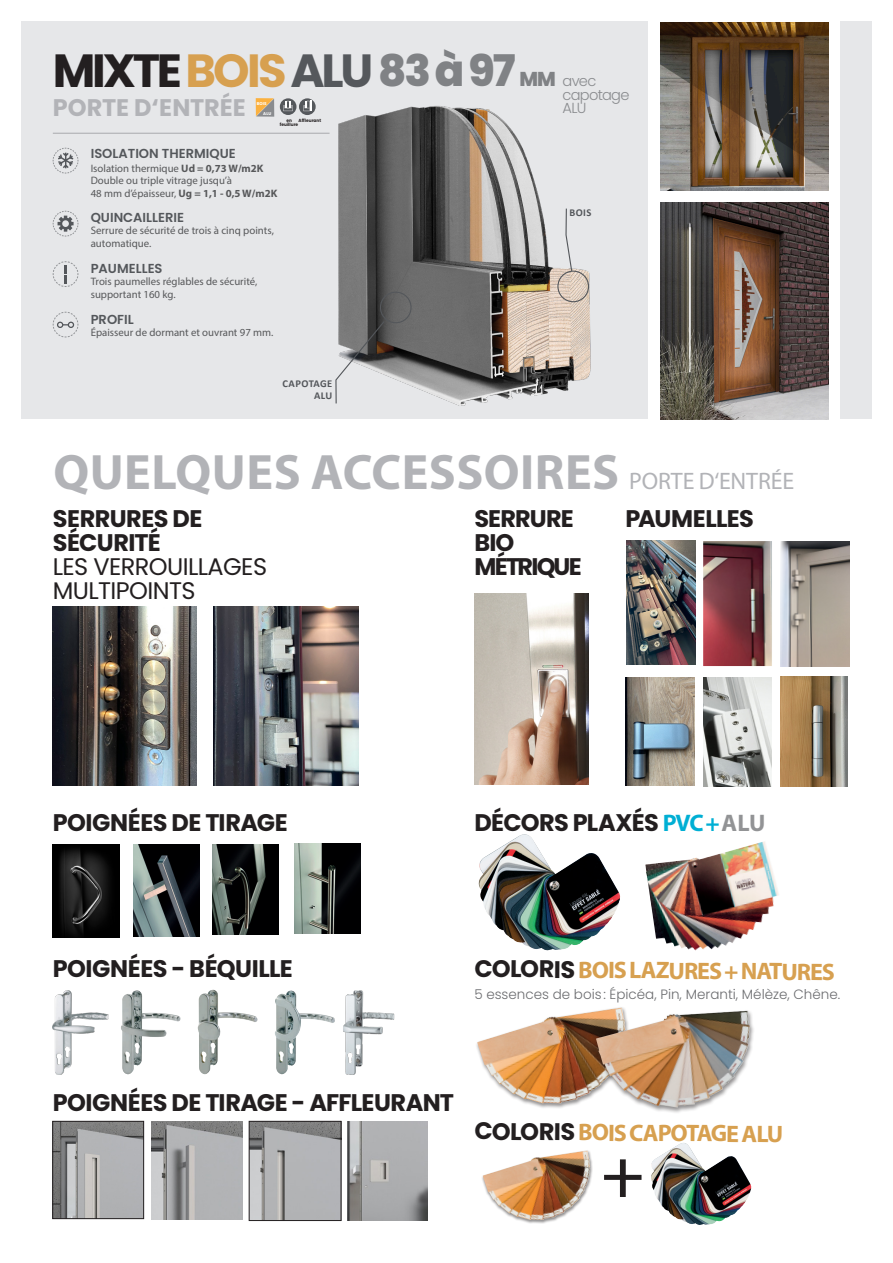
<style>
.page{position:relative;width:893px;height:1263px;background:#fff}
.page>*{position:absolute;margin:0;border:0;box-sizing:border-box;transform-origin:0 0}
.t1{font:700 49.95px "Myriad Pro";letter-spacing:.01em;color:#b2b3b7}
.t2{font:700 46.5px "Poppins";letter-spacing:-.07em;color:#231f20}
.t3{font:700 24px "Poppins";letter-spacing:-.025em;color:#231f20}
.t4{font:700 24px "Myriad Pro";letter-spacing:-.05em;color:#d7a050}
.t5{font:24px/24px "Poppins";letter-spacing:-.025em;color:#231f20}
.t6{font:700 24px/24px "Poppins";letter-spacing:-.045em;color:#231f20}
.t7{font:700 24px "Poppins";letter-spacing:-.005em;color:#b2b3b7}
.t8{font:300 14.55px/13.2px "Poppins";letter-spacing:-.05em;color:#8a8c8f}
.t9{font:300 13.5px "Poppins";color:#6c6d70}
.t10{font:600 13.05px "Poppins";color:#54575b}
.t11{font:10.8px/12.9px "Myriad Pro";color:#57585a}
.t12{font:700 10.5px "Calibri";letter-spacing:.04em;color:#54575b}
.t13{font:700 4.5px/4.1px "Poppins";letter-spacing:.01em;color:#231f20;text-align:center;scale:.94 1}
.t14{font:700 4.05px "Poppins";letter-spacing:.02em;color:#fff}
.s1{color:#d7a050}
.s2{color:#55585c}
.s3{font-weight:800;font-size:43.5px;color:#808285}
.s4{font-weight:800;font-size:20.1px;color:#808285}
.s5{font-weight:700}
.s6{font-weight:400;font-size:23.85px}
.s7{font-family:"Myriad Pro";color:#00afd4}
.s8{font-family:"Myriad Pro";color:#929395}
.s9{font-family:"Poppins";color:#231f20}
</style>
<div class="page">
<div style="left:21px;top:21px;width:851px;height:398px;background:#e6e7e9"></div>
<hr style="left:53px;top:133px;width:277px;height:1px;background:#a8a9ad">
<img style="left:241px;top:98px;width:350px;height:308px">
<svg style="left:335px;top:290px;width:80px;height:115px"></svg>
<div style="left:557px;top:271px;width:32px;height:31px;border:1px solid #54575b;border-radius:50%"></div>
<svg style="left:565px;top:207px;width:8px;height:65px"></svg>
<svg style="left:52px;top:311px;width:27px;height:27px"></svg>
<svg style="left:53px;top:148px;width:26px;height:26px"></svg>
<svg style="left:53px;top:211px;width:26px;height:26px"></svg>
<svg style="left:52px;top:261px;width:27px;height:26px"></svg>
<img style="left:474px;top:593px;width:115px;height:191px">
<img style="left:780px;top:541px;width:69px;height:125px">
<img style="left:703px;top:541px;width:69px;height:125px">
<img style="left:626px;top:540px;width:69px;height:125px">
<img style="left:703px;top:677px;width:68px;height:109px">
<img style="left:780px;top:676px;width:67px;height:110px">
<img style="left:625px;top:677px;width:69px;height:109px">
<img style="left:133px;top:844px;width:67px;height:93px">
<img style="left:212px;top:844px;width:66px;height:90px">
<img style="left:53px;top:844px;width:66px;height:93px">
<img style="left:295px;top:843px;width:66px;height:91px">
<img style="left:478px;top:834px;width:143px;height:117px">
<img style="left:645px;top:841px;width:134px;height:110px">
<div style="left:474px;top:1006px;width:156px;height:103px;background:#231f20;opacity:.5"></div>
<img style="left:477px;top:1007px;width:149px;height:96px">
<div style="left:481px;top:1149px;width:112px;height:75px;background:#231f20;opacity:.5"></div>
<img style="left:483px;top:1150px;width:107px;height:70px">
<div style="left:593px;top:1009px;width:162px;height:105px;background:#231f20;opacity:.5"></div>
<img style="left:596px;top:1011px;width:154px;height:97px">
<img style="left:53px;top:990px;width:56px;height:84px">
<img style="left:343px;top:990px;width:52px;height:85px">
<img style="left:275px;top:990px;width:60px;height:84px">
<img style="left:198px;top:990px;width:59px;height:84px">
<img style="left:121px;top:990px;width:60px;height:84px">
<img style="left:251px;top:1123px;width:88px;height:95px">
<div style="left:249px;top:1121px;width:92px;height:99px;border:1px solid #231f20"></div>
<img style="left:152px;top:1121px;width:91px;height:98px">
<img style="left:55px;top:1123px;width:87px;height:94px">
<div style="left:53px;top:1121px;width:91px;height:98px;border:1px solid #231f20"></div>
<img style="left:347px;top:1121px;width:81px;height:99px">
<img style="left:651px;top:1143px;width:101px;height:82px">
<svg style="left:604px;top:1159px;width:37px;height:38px"></svg>
<div style="left:648px;top:0;width:192px;height:425px;background:#fff"></div>
<img style="left:661px;top:202px;width:167px;height:217px">
<img style="left:661px;top:22px;width:167px;height:168px">
<img style="left:53px;top:607px;width:144px;height:179px">
<img style="left:213px;top:607px;width:146px;height:179px">
<svg style="left:280px;top:98px;width:16px;height:17px"></svg>
<svg style="left:283px;top:101px;width:10px;height:10px"></svg>
<svg style="left:299px;top:98px;width:17px;height:17px"></svg>
<svg style="left:303px;top:101px;width:8px;height:10px"></svg>
<svg style="left:256px;top:98px;width:18px;height:19px"></svg>
<p class="t2" style="left:53px;top:44px;width:505px">MIXTE <span class="s1">BOIS</span> <span class="s2">ALU</span> <span class="s3">83 à 97</span> <span class="s4">MM</span></p>
<p class="t7" style="left:53px;top:94px;width:195px">PORTE D‘ENTRÉE</p>
<p class="t10" style="left:91px;top:146px;width:146px">ISOLATION THERMIQUE</p>
<p class="t11" style="left:91px;top:161px;width:188px">Isolation thermique <span class="s5">Ud = 0,73 W/m2K<br></span>Double ou triple vitrage jusqu’à<br>48 mm d’épaisseur, <span class="s5">Ug = 1,1 - 0,5 W/m2K</span></p>
<p class="t14" style="left:257px;top:101px;width:11px">BOIS</p>
<p class="t14" style="left:263px;top:112px;width:9px">ALU</p>
<p class="t13" style="left:280px;top:118px;width:21px">en feuillure</p>
<p class="t13" style="left:299px;top:118px;width:25px">Affleurant</p>
<p class="t10" style="left:91px;top:210px;width:95px">QUINCAILLERIE</p>
<p class="t11" style="left:91px;top:224px;width:185px">Serrure de sécurité de trois à cinq points, automatique.</p>
<p class="t10" style="left:91px;top:261px;width:73px">PAUMELLES</p>
<p class="t11" style="left:91px;top:275px;width:168px">Trois paumelles réglables de sécurité, supportant 160 kg.</p>
<p class="t11" style="left:91px;top:326px;width:184px">Épaisseur de dormant et ouvrant 97 mm.</p>
<p class="t10" style="left:91px;top:312px;width:45px">PROFIL</p>
<p class="t8" style="left:563px;top:75px;width:68px">avec capotage</p>
<p class="t8" style="left:563px;top:101px;width:25px">ALU</p>
<p class="t12" style="left:569px;top:206px;width:23px">BOIS</p>
<p class="t12" style="left:283px;top:376px;width:51px">CAPOTAGE</p>
<p class="t12" style="left:314px;top:388px;width:20px">ALU</p>
<p class="t1" style="left:53px;top:439px;width:742px">QUELQUES ACCESSOIRES <span class="s6">PORTE D‘ENTRÉE</span></p>
<p class="t5" style="left:53px;top:507px;width:216px"><span class="s5">SERRURES DE<br>SÉCURITÉ<br></span>LES VERROUILLAGES<br>MULTIPOINTS</p>
<p class="t6" style="left:474px;top:507px;width:109px">SERRURE<br>BIO<br>MÉTRIQUE</p>
<p class="t3" style="left:625px;top:505px;width:130px">PAUMELLES</p>
<p class="t3" style="left:53px;top:809px;width:236px">POIGNÉES DE TIRAGE</p>
<p class="t3" style="left:474px;top:809px;width:293px">DÉCORS PLAXÉS <span class="s7">PVC +</span> <span class="s8">ALU</span></p>
<p class="t3" style="left:53px;top:954px;width:241px">POIGNÉES - BÉQUILLE</p>
<p class="t4" style="left:474px;top:955px;width:362px"><span class="s9">COLORIS</span> BOIS LAZURES + NATURES</p>
<p class="t9" style="left:474px;top:987px;width:367px">5 essences de bois: Épicéa, Pin, Meranti, Mélèze, Chêne.</p>
<p class="t3" style="left:53px;top:1089px;width:403px">POIGNÉES DE TIRAGE - AFFLEURANT</p>
<p class="t4" style="left:474px;top:1117px;width:311px"><span class="s9">COLORIS</span> BOIS CAPOTAGE ALU</p>
</div>
